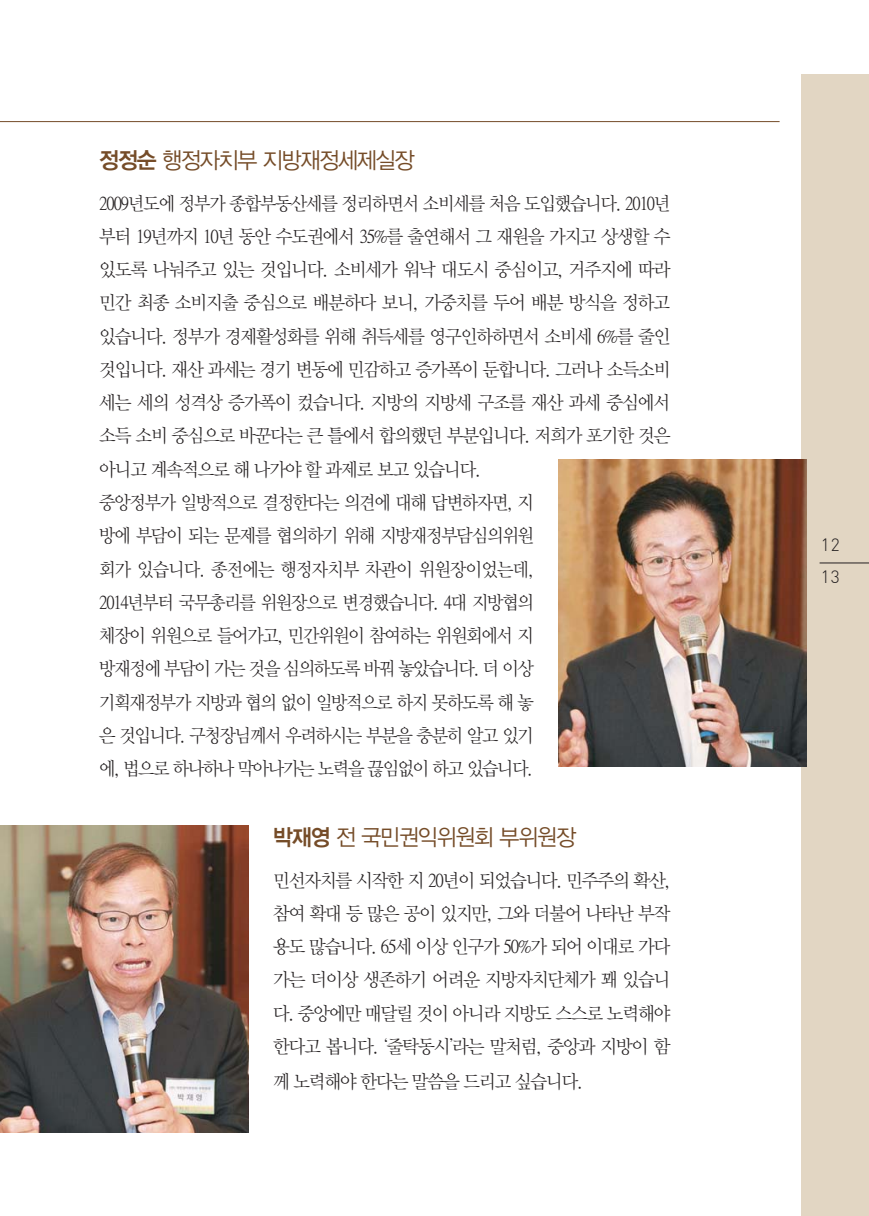
<style>
.page{position:relative;width:869px;height:1216px;background:#fff}
.page>*{position:absolute;margin:0;border:0;box-sizing:border-box;transform-origin:0 0}
.t1{font:22.75px "YDVYGO32 KS Cms UHC H";letter-spacing:-.05em;color:#754c28;scale:.95 1}
.t2{font:18.38px/33.2px "YDVY Mj O520 KS Cms UHC H";letter-spacing:-.05em;color:#231f20}
.t3{font:300 17.5px "DIN";color:#231f20}
.s1{font-family:"YDVYGO34 KS Cms UHC H"}
</style>
<div class="page">
<div style="left:801px;top:75px;width:67px;height:1140px;background:#e2d6c3"></div>
<img style="left:558px;top:459px;width:248px;height:307px">
<img style="left:0;top:825px;width:248px;height:307px">
<hr style="left:0;top:121px;width:779px;height:1px;background:#754c28">
<hr style="left:819px;top:562px;width:49px;height:1px;background:#231f20">
<p class="t1" style="left:99px;top:150px;width:333px"><span class="s1">정정순</span> 행정자치부 지방재정세제실장</p>
<p class="t2" style="left:99px;top:187px;width:572px">2009년도에 정부가 종합부동산세를 정리하면서 소비세를 처음 도입했습니다. 2010년 부터 19년까지 10년 동안 수도권에서 35%를 출연해서 그 재원을 가지고 상생할 수 있도록 나눠주고 있는 것입니다. 소비세가 워낙 대도시 중심이고, 거주지에 따라 민간 최종 소비지출 중심으로 배분하다 보니, 가중치를 두어 배분 방식을 정하고 있습니다. 정부가 경제활성화를 위해 취득세를 영구인하하면서 소비세 6%를 줄인 것입니다. 재산 과세는 경기 변동에 민감하고 증가폭이 둔합니다. 그러나 소득소비 세는 세의 성격상 증가폭이 컸습니다. 지방의 지방세 구조를 재산 과세 중심에서 소득 소비 중심으로 바꾼다는 큰 틀에서 합의했던 부분입니다. 저희가 포기한 것은 아니고 계속적으로 해 나가야 할 과제로 보고 있습니다.<br>중앙정부가 일방적으로 결정한다는 의견에 대해 답변하자면, 지<br>방에 부담이 되는 문제를 협의하기 위해 지방재정부담심의위원<br>회가 있습니다. 종전에는 행정자치부 차관이 위원장이었는데,<br>2014년부터 국무총리를 위원장으로 변경했습니다. 4대 지방협의<br>체장이 위원으로 들어가고, 민간위원이 참여하는 위원회에서 지<br>방재정에 부담이 가는 것을 심의하도록 바꿔 놓았습니다. 더 이상<br>기획재정부가 지방과 협의 없이 일방적으로 하지 못하도록 해 놓<br>은 것입니다. 구청장님께서 우려하시는 부분을 충분히 알고 있기<br>에, 법으로 하나하나 막아나가는 노력을 끊임없이 하고 있습니다.</p>
<p class="t1" style="left:273px;top:827px;width:320px"><span class="s1">박재영</span> 전 국민권익위원회 부위원장</p>
<p class="t2" style="left:273px;top:864px;width:398px;text-align:justify">민선자치를 시작한 지 20년이 되었습니다. 민주주의 확산, 참여 확대 등 많은 공이 있지만, 그와 더불어 나타난 부작 용도 많습니다. 65세 이상 인구가 50%가 되어 이대로 가다 가는 더이상 생존하기 어려운 지방자치단체가 꽤 있습니 다. 중앙에만 매달릴 것이 아니라 지방도 스스로 노력해야 한다고 봅니다. ‘줄탁동시’라는 말처럼, 중앙과 지방이 함</p>
<p class="t2" style="left:273px;top:1066px;width:311px">께 노력해야 한다는 말씀을 드리고 싶습니다.</p>
<p class="t3" style="left:820px;top:538px;width:20px">12</p>
<p class="t3" style="left:820px;top:570px;width:20px">13</p>
</div>
